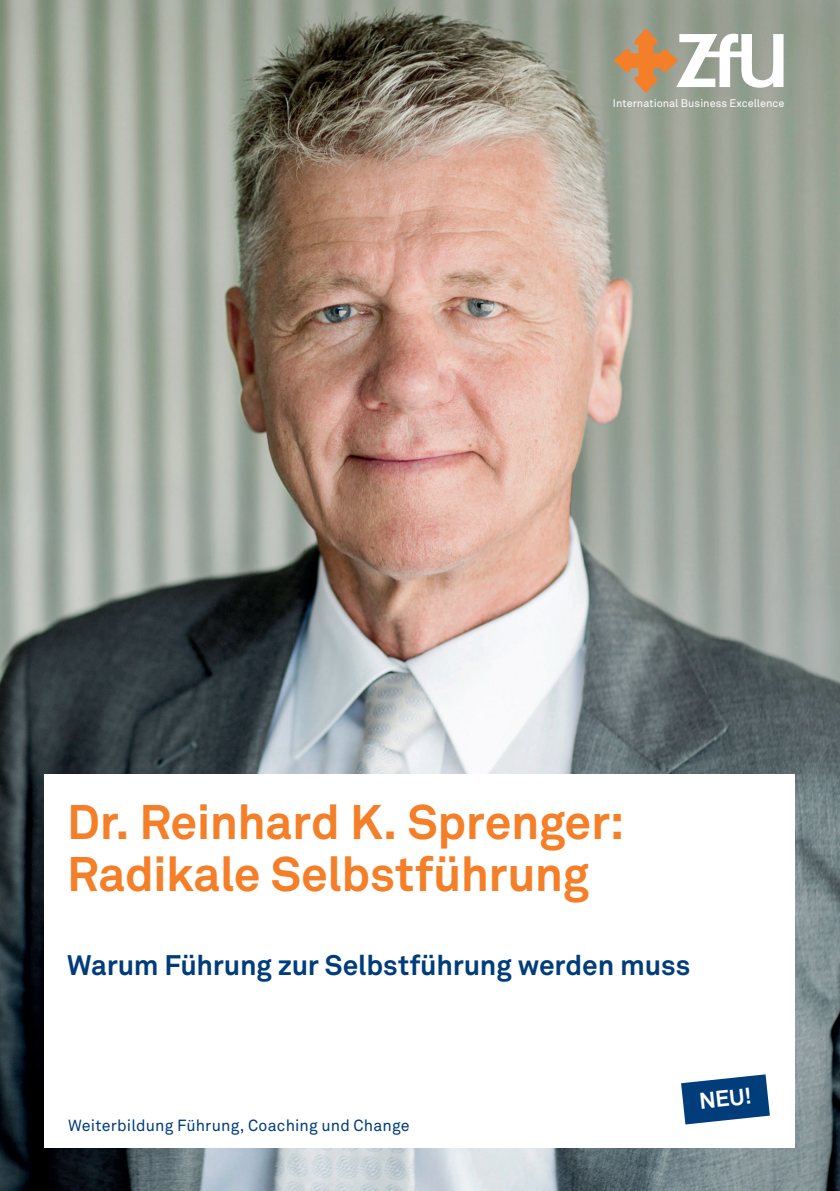
<style>
.page{position:relative;width:840px;height:1191px;background:#fff}
.page>*{position:absolute;margin:0;border:0;box-sizing:border-box;transform-origin:0 0}
.t1{font:700 48px/52px "Akkurat Office";letter-spacing:-.01em;color:#f47f28}
.t2{font:700 28px "Akkurat Office";letter-spacing:-.005em;color:#013c7b}
.t3{font:700 22.6px "Akkurat Office";color:#fff}
.t4{font:16px "Akkurat Office";letter-spacing:.01em;color:#013c7b}
.t5{font:11px "Akkurat Office";color:#fff}
</style>
<div class="page">
<img style="left:0;top:0;width:839px;height:1191px">
<svg style="left:613px;top:28px;width:170px;height:65px"></svg>
<div style="left:44px;top:774px;width:750px;height:373px;background:#fff"></div>
<svg style="left:681px;top:1074px;width:88px;height:50px"></svg>
<p class="t5" style="left:612px;top:96px;width:173px">International Business Excellence</p>
<p class="t1" style="left:67px;top:796px;width:558px">Dr. Reinhard K. Sprenger:<br>Radikale Selbstführung</p>
<p class="t2" style="left:67px;top:947px;width:624px">Warum Führung zur Selbstführung werden muss</p>
<p class="t4" style="left:68px;top:1116px;width:343px">Weiterbildung Führung, Coaching und Change</p>
<p class="t3" style="left:697px;top:1087px;width:54px;rotate:-6deg">NEU!</p>
</div>
